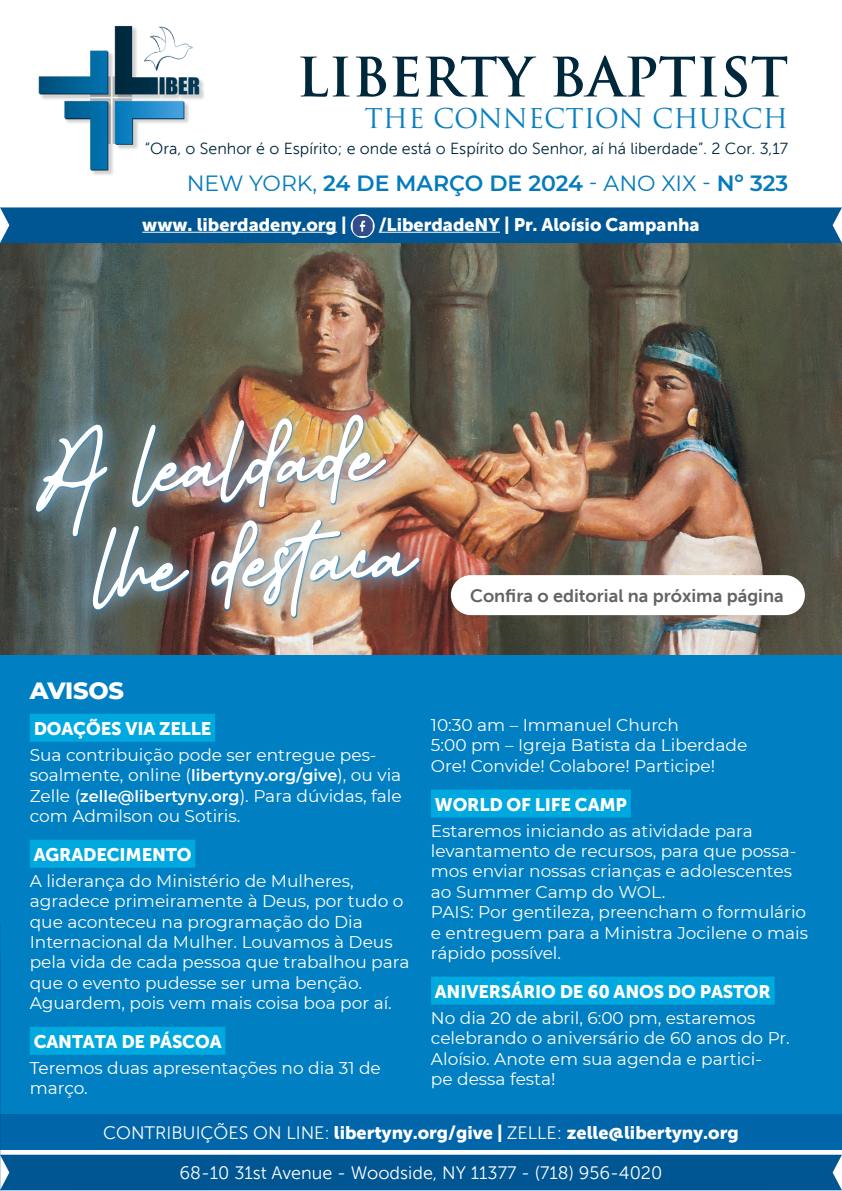
<style>
.page{position:relative;width:842px;height:1191px;background:#fff}
.page>*{position:absolute;margin:0;border:0;box-sizing:border-box;transform-origin:0 0}
.t1{font:144px "Better Yesterday italic";color:#fff}
.t2{font:700 52.8px "Trajan Pro";color:#00283d}
.t3{font:26.6px "Trajan Pro";color:#0b7fc0}
.t4{font:800 24px "Montserrat";letter-spacing:-.01em;color:#fff}
.Data{font:600 22px "Montserrat";color:#037bbc}
.Sublinhado_avisos{font:18px "Museo Sans 900";letter-spacing:-.01em;color:#fff}
.t5{font:18px "Museo Sans 300";color:#fff}
.t6{font:18px "Museo Sans 700";color:#636366}
.Texto_avisos{font:17px/20.4px "Montserrat";color:#fff}
.t7{font:16px "Museo Sans 300";color:#00283d}
.s1{font-weight:400}
.s2{font-weight:600;font-size:16px}
.s3{font-family:"Museo Sans 300"}
</style>
<div class="page">
<img style="left:0;top:243px;width:842px;height:412px">
<div style="left:0;top:655px;width:842px;height:459px;background:#0080c3"></div>
<div style="left:0;top:1114px;width:842px;height:35px;background:#0066a9"></div>
<div style="left:0;top:207px;width:842px;height:36px;background:#005693"></div>
<img style="left:38px;top:25px;width:166px;height:150px">
<div style="left:0;top:1154px;width:842px;height:36px;background:#005693"></div>
<hr style="left:142px;top:232px;width:195px;height:1px;background:#fff">
<hr style="left:379px;top:232px;width:121px;height:1px;background:#fff">
<svg style="left:351px;top:214px;width:24px;height:24px"></svg>
<img style="left:353px;top:216px;width:20px;height:20px">
<div style="left:451px;top:575px;width:354px;height:40px;background:#fff;border-radius:20px"></div>
<div style="left:30px;top:714px;width:185px;height:28px;background:#00a8e0"></div>
<div style="left:30px;top:839px;width:165px;height:28px;background:#00a8e0"></div>
<div style="left:30px;top:1026px;width:195px;height:28px;background:#00a8e0"></div>
<div style="left:431px;top:789px;width:200px;height:28px;background:#00a8e0"></div>
<div style="left:431px;top:976px;width:344px;height:28px;background:#00a8e0"></div>
<img style="left:11px;top:387px;width:431px;height:262px">
<p class="t2" style="left:297px;top:44px;width:493px">LIBERTY BAPTIST</p>
<p class="t3" style="left:365px;top:101px;width:425px">THE CONNECTION CHURCH</p>
<p class="t7" style="left:145px;top:140px;width:645px">“Ora, o Senhor é o Espírito; e onde está o Espírito do Senhor, aí há liberdade”. 2 Cor. 3,17</p>
<p class="Data" style="left:187px;top:167px;width:603px"><span class="s1">NEW YORK,</span> 24 DE MARÇO DE 2024 <span class="s1">- ANO XIX -</span> Nº 323</p>
<p class="Sublinhado_avisos" style="left:142px;top:214px;width:206px">www. liberdadeny.org |</p>
<p class="Sublinhado_avisos" style="left:379px;top:214px;width:322px">/LiberdadeNY | Pr. Aloísio Campanha</p>
<p class="t1" style="left:31px;top:405px;width:338px;rotate:-3deg">A lealdade</p>
<p class="t1" style="left:84px;top:503px;width:319px;rotate:-3deg">lhe destaca</p>
<p class="t6" style="left:470px;top:586px;width:315px">Confira o editorial na próxima página</p>
<p class="t4" style="left:30px;top:673px;width:96px">AVISOS</p>
<p class="Sublinhado_avisos" style="left:34px;top:718px;width:179px">DOAÇÕES VIA ZELLE</p>
<p class="Texto_avisos" style="left:30px;top:744px;width:373px">Sua contribuição pode ser entregue pes&shy;soalmente, online (<span class="s2">libertyny.org/give</span>), ou via Zelle (<span class="s2">zelle@libertyny.org</span>). Para dúvidas, fale com Admilson ou Sotiris.</p>
<p class="Sublinhado_avisos" style="left:34px;top:844px;width:159px">AGRADECIMENTO</p>
<p class="Texto_avisos" style="left:30px;top:870px;width:381px">A liderança do Ministério de Mulheres, agradece primeiramente à Deus, por tudo o que aconteceu na programação do Dia Internacional da Mulher. Louvamos à Deus pela vida de cada pessoa que trabalhou para que o evento pudesse ser uma benção.<br>Aguardem, pois vem mais coisa boa por aí.</p>
<p class="Sublinhado_avisos" style="left:34px;top:1031px;width:189px">CANTATA DE PÁSCOA</p>
<p class="Texto_avisos" style="left:30px;top:1057px;width:353px">Teremos duas apresentações no dia 31 de março.</p>
<p class="Texto_avisos" style="left:431px;top:714px;width:318px">10:30 am – Immanuel Church<br>5:00 pm – Igreja Batista da Liberdade<br>Ore! Convide! Colabore! Participe!</p>
<p class="Sublinhado_avisos" style="left:435px;top:794px;width:194px">WORLD OF LIFE CAMP</p>
<p class="Texto_avisos" style="left:431px;top:819px;width:379px">Estaremos iniciando as atividade para levantamento de recursos, para que possa&shy;mos enviar nossas crianças e adolescentes ao Summer Camp do WOL.<br>PAIS: Por gentileza, preencham o formulário e entreguem para a Ministra Jocilene o mais rápido possível.</p>
<p class="Sublinhado_avisos" style="left:435px;top:981px;width:337px">ANIVERSÁRIO DE 60 ANOS DO PASTOR</p>
<p class="Texto_avisos" style="left:431px;top:1007px;width:360px">No dia 20 de abril, 6:00 pm, estaremos celebrando o aniversário de 60 anos do Pr.<br>Aloísio. Anote em sua agenda e partici-<br>pe dessa festa!</p>
<p class="Sublinhado_avisos" style="left:103px;top:1122px;width:637px"><span class="s3">CONTRIBUIÇÕES ON LINE:</span> libertyny.org/give | <span class="s3">ZELLE:</span> zelle@libertyny.org</p>
<p class="t5" style="left:179px;top:1163px;width:484px">68-10 31st Avenue - Woodside, NY 11377 - (718) 956-4020</p>
</div>
